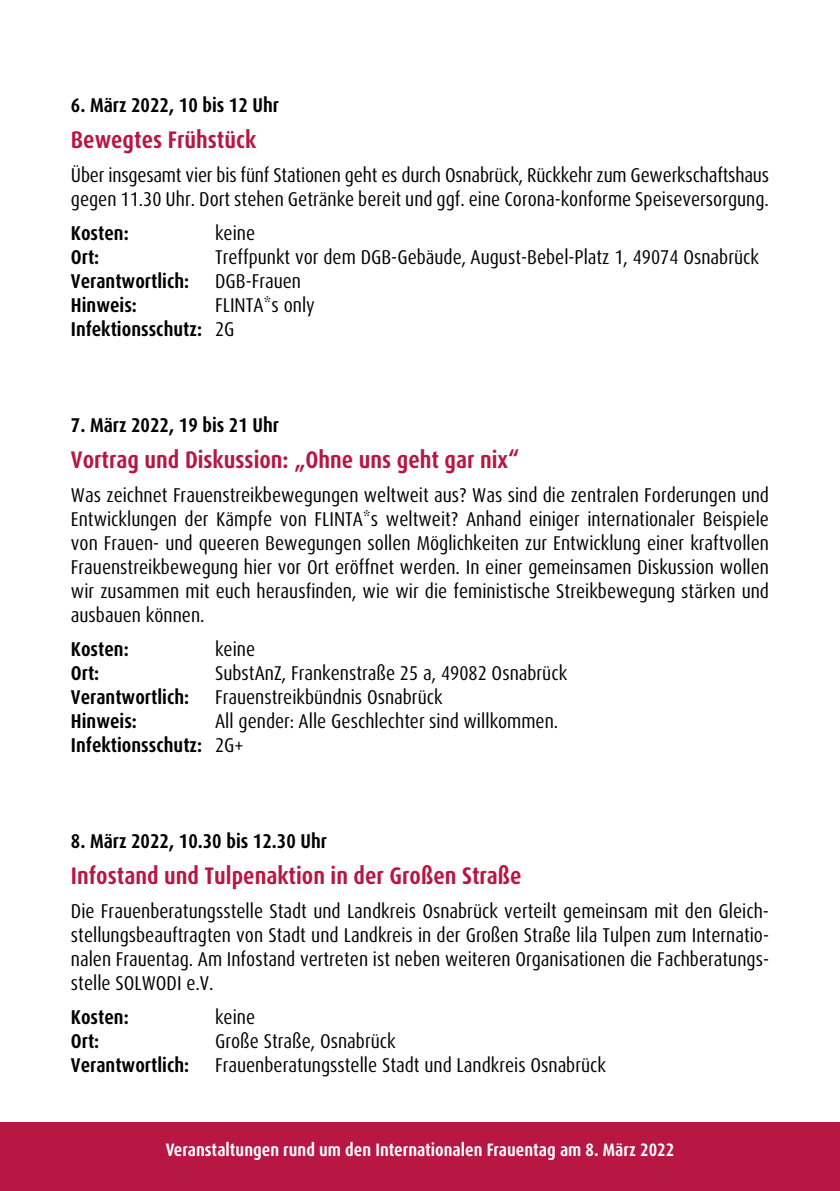
<style>
.page{position:relative;width:840px;height:1191px;background:#fff}
.page>*{position:absolute;margin:0;border:0;box-sizing:border-box;transform-origin:0 0}
.t1{font:700 condensed 24px "Dax OT";color:#b81643}
.t2{font:condensed 20px/24px "Dax OT";color:#000}
.t3{font:700 condensed 20px/24px "Dax OT";color:#000}
.t4{font:700 condensed 18px "Dax OT";color:#fff}
.s1{font-weight:400}
.s2{font-weight:700}
</style>
<div class="page">
<div style="left:0;top:1123px;width:839px;height:68px;background:#b81643"></div>
<p class="t3" style="left:71px;top:93px;width:209px">6. März 2022, 10 bis 12 Uhr</p>
<p class="t1" style="left:71px;top:124px;width:187px">Bewegtes Frühstück</p>
<p class="t2" style="left:71px;top:163px;width:699px">Über insgesamt vier bis fünf Stationen geht es durch Osnabrück, Rückkehr zum Gewerkschaftshaus gegen 11.30 Uhr. Dort stehen Getränke bereit und ggf. eine Corona-konforme Speiseversorgung.</p>
<p class="t3" style="left:71px;top:221px;width:59px">Kosten:</p>
<p class="t2" style="left:215px;top:221px;width:42px">keine</p>
<p class="t3" style="left:71px;top:245px;width:30px">Ort:</p>
<p class="t2" style="left:215px;top:245px;width:545px">Treffpunkt vor dem DGB-Gebäude, August-Bebel-Platz 1, 49074 Osnabrück</p>
<p class="t3" style="left:71px;top:269px;width:120px">Verantwortlich:</p>
<p class="t2" style="left:215px;top:269px;width:87px">DGB-Frauen</p>
<p class="t3" style="left:71px;top:293px;width:68px">Hinweis:</p>
<p class="t3" style="left:71px;top:293px;width:245px;text-indent:144px"><span class="s1">FLINTA*s only<br></span>Infektionsschutz: <span class="s1">2G</span></p>
<p class="t3" style="left:71px;top:413px;width:209px">7. März 2022, 19 bis 21 Uhr</p>
<p class="t1" style="left:71px;top:444px;width:449px">Vortrag und Diskussion: „Ohne uns geht gar nix“</p>
<p class="t2" style="left:71px;top:483px;width:699px;text-align:justify">Was zeichnet Frauenstreikbewegungen weltweit aus? Was sind die zentralen Forderungen und Entwicklungen der Kämpfe von FLINTA*s weltweit? Anhand einiger internationaler Beispiele von Frauen- und queeren Bewegungen sollen Möglichkeiten zur Entwicklung einer kraftvollen Frauenstreikbewegung hier vor Ort eröffnet werden. In einer gemeinsamen Diskussion wollen wir zusammen mit euch herausfinden, wie wir die feministische Streikbewegung stärken und ausbauen können.</p>
<p class="t3" style="left:71px;top:637px;width:59px">Kosten:</p>
<p class="t2" style="left:215px;top:637px;width:42px">keine</p>
<p class="t3" style="left:71px;top:661px;width:30px">Ort:</p>
<p class="t2" style="left:215px;top:661px;width:353px">SubstAnZ, Frankenstraße 25 a, 49082 Osnabrück</p>
<p class="t3" style="left:71px;top:685px;width:120px">Verantwortlich:</p>
<p class="t2" style="left:215px;top:685px;width:229px">Frauenstreikbündnis Osnabrück</p>
<p class="t3" style="left:71px;top:709px;width:68px">Hinweis:</p>
<p class="t2" style="left:71px;top:709px;width:488px;text-indent:144px">All gender: Alle Geschlechter sind willkommen.<br><span class="s2">Infektionsschutz:</span> 2G+</p>
<p class="t3" style="left:71px;top:829px;width:257px">8. März 2022, 10.30 bis 12.30 Uhr</p>
<p class="t1" style="left:71px;top:860px;width:452px">Infostand und Tulpenaktion in der Großen Straße</p>
<p class="t2" style="left:71px;top:899px;width:699px;text-align:justify">Die Frauenberatungsstelle Stadt und Landkreis Osnabrück verteilt gemeinsam mit den Gleich&shy;stellungsbeauftragten von Stadt und Landkreis in der Großen Straße lila Tulpen zum Internatio&shy;nalen Frauentag. Am Infostand vertreten ist neben weiteren Organisationen die Fachberatungs&shy;stelle SOLWODI e.V.</p>
<p class="t3" style="left:71px;top:1005px;width:59px">Kosten:</p>
<p class="t2" style="left:215px;top:1005px;width:42px">keine</p>
<p class="t3" style="left:71px;top:1029px;width:30px">Ort:</p>
<p class="t2" style="left:215px;top:1029px;width:182px">Große Straße, Osnabrück</p>
<p class="t3" style="left:71px;top:1053px;width:120px">Verantwortlich:</p>
<p class="t2" style="left:215px;top:1053px;width:392px">Frauenberatungsstelle Stadt und Landkreis Osnabrück</p>
<p class="t4" style="left:166px;top:1137px;width:509px">Veranstaltungen rund um den Internationalen Frauentag am 8. März 2022</p>
</div>
